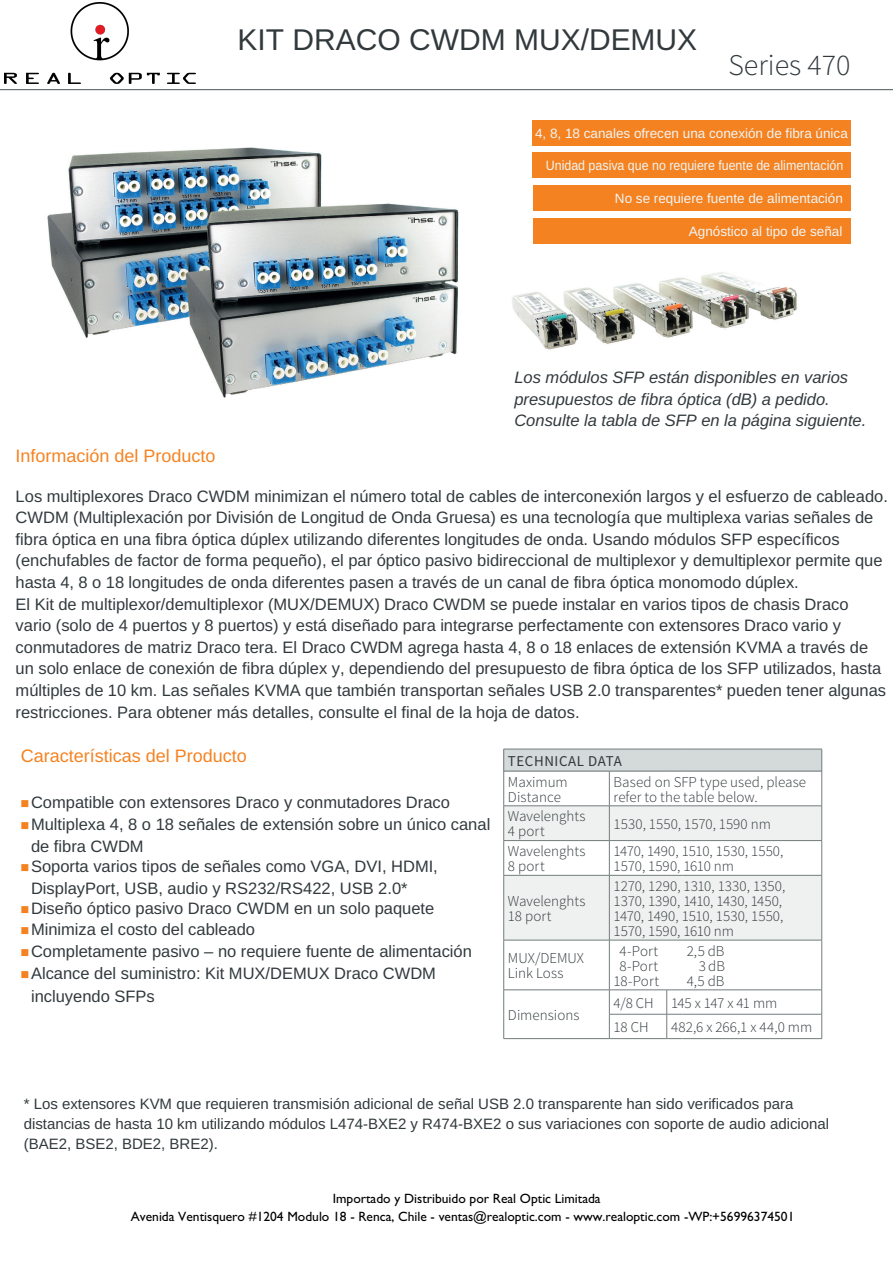
<style>
.page{position:relative;width:893px;height:1263px;background:#fff}
.page>*{position:absolute;margin:0;border:0;box-sizing:border-box;transform-origin:0 0}
.t1{font:30px "Helvetica";letter-spacing:.005em;color:#31393c}
.t2{font:300 30px "Source Sans Pro";color:#31393c}
.t3{font:18px "Helvetica";letter-spacing:.005em;color:#f58220}
.t4{font:16.5px/21.6px "Helvetica";letter-spacing:.005em;color:#31393c}
.t5{font:italic 16.5px/21.6px "Helvetica";letter-spacing:.005em;color:#31393c}
.t6{font:300 15px/15px "Source Sans Pro";color:#31393c}
.t7{font:15px/20.1px "Helvetica";letter-spacing:.005em;color:#31393c}
.t8{font:15px "Source Sans Pro";letter-spacing:.04em;color:#31393c}
.t9{font:13.5px/18px "Gill Sans";letter-spacing:.005em;color:#000}
.t10{font:13.5px "Helvetica";letter-spacing:.005em;color:#f1f5f5}
.t11{font:13.5px "Helvetica";letter-spacing:.005em;color:#f1f5f5;scale:.92 1}
.s1{color:#f58220}
</style>
<div class="page">
<img style="left:47px;top:147px;width:275px;height:191px">
<img style="left:198px;top:203px;width:261px;height:195px">
<img style="left:181px;top:198px;width:143px;height:143px">
<img style="left:512px;top:272px;width:285px;height:78px">
<hr style="left:0;top:89px;width:893px;height:1px;background:#4d5455">
<div style="left:532px;top:120px;width:318px;height:25px;background:#f58220"></div>
<div style="left:533px;top:218px;width:317px;height:26px;background:#f58220"></div>
<div style="left:532px;top:152px;width:318px;height:26px;background:#f58220"></div>
<div style="left:533px;top:185px;width:317px;height:26px;background:#f58220"></div>
<div style="left:504px;top:749px;width:318px;height:22px;background:#d4d9da"></div>
<hr style="left:609px;top:771px;width:1px;height:35px;background:#737c7d">
<hr style="left:609px;top:940px;width:1px;height:50px;background:#737c7d">
<svg style="left:504px;top:805px;width:318px;height:136px"></svg>
<hr style="left:682px;top:940px;width:140px;height:1px;background:#737c7d">
<hr style="left:504px;top:989px;width:105px;height:1px;background:#737c7d">
<hr style="left:609px;top:989px;width:58px;height:1px;background:#737c7d">
<hr style="left:682px;top:989px;width:140px;height:1px;background:#737c7d">
<svg style="left:609px;top:990px;width:1px;height:48px"></svg>
<hr style="left:503px;top:771px;width:1px;height:35px;background:#737c7d">
<hr style="left:821px;top:771px;width:1px;height:35px;background:#737c7d">
<hr style="left:503px;top:806px;width:1px;height:34px;background:#737c7d">
<hr style="left:821px;top:806px;width:1px;height:34px;background:#737c7d">
<hr style="left:503px;top:841px;width:1px;height:34px;background:#737c7d">
<hr style="left:821px;top:841px;width:1px;height:34px;background:#737c7d">
<hr style="left:503px;top:875px;width:1px;height:65px;background:#737c7d">
<hr style="left:821px;top:875px;width:1px;height:65px;background:#737c7d">
<hr style="left:503px;top:940px;width:1px;height:50px;background:#737c7d">
<hr style="left:821px;top:940px;width:1px;height:50px;background:#737c7d">
<svg style="left:503px;top:990px;width:1px;height:48px"></svg>
<hr style="left:609px;top:1014px;width:58px;height:1px;background:#737c7d">
<hr style="left:682px;top:1014px;width:140px;height:1px;background:#737c7d">
<svg style="left:821px;top:990px;width:1px;height:48px"></svg>
<hr style="left:504px;top:1038px;width:105px;height:1px;background:#737c7d">
<hr style="left:609px;top:1038px;width:58px;height:1px;background:#737c7d">
<svg style="left:666px;top:989px;width:16px;height:50px"></svg>
<hr style="left:682px;top:1038px;width:140px;height:1px;background:#737c7d">
<hr style="left:504px;top:749px;width:105px;height:1px;background:#737c7d">
<svg style="left:503px;top:749px;width:1px;height:22px"></svg>
<hr style="left:609px;top:749px;width:58px;height:1px;background:#737c7d">
<svg style="left:667px;top:749px;width:15px;height:1px"></svg>
<hr style="left:682px;top:749px;width:140px;height:1px;background:#737c7d">
<svg style="left:821px;top:749px;width:1px;height:22px"></svg>
<hr style="left:504px;top:771px;width:105px;height:1px;background:#737c7d">
<hr style="left:609px;top:771px;width:58px;height:1px;background:#737c7d">
<svg style="left:667px;top:771px;width:15px;height:1px"></svg>
<hr style="left:682px;top:771px;width:140px;height:1px;background:#737c7d">
<img style="left:4px;top:2px;width:191px;height:81px">
<h1 class="t1" style="left:238px;top:23px;width:461px">KIT DRACO CWDM MUX/DEMUX</h1>
<h1 class="t2" style="left:728px;top:47px;width:124px">Series 470</h1>
<p class="t10" style="left:535px;top:126px;width:314px">4, 8, 18 canales ofrecen una conexión de fibra única</p>
<p class="t11" style="left:546px;top:158px;width:325px">Unidad pasiva que no requiere fuente de alimentación</p>
<p class="t10" style="left:615px;top:191px;width:229px">No se requiere fuente de alimentación</p>
<p class="t10" style="left:689px;top:224px;width:155px">Agnóstico al tipo de señal</p>
<p class="t3" style="left:16px;top:446px;width:201px">Información del Producto</p>
<p class="t5" style="left:514px;top:367px;width:353px">Los módulos SFP están disponibles en varios presupuestos de fibra óptica (dB) a pedido.<br>Consulte la tabla de SFP en la página siguiente.</p>
<p class="t4" style="left:16px;top:485px;width:874px">Los multiplexores Draco CWDM minimizan el número total de cables de interconexión largos y el esfuerzo de cableado.<br>CWDM (Multiplexación por División de Longitud de Onda Gruesa) es una tecnología que multiplexa varias señales de fibra óptica en una fibra óptica dúplex utilizando diferentes longitudes de onda. Usando módulos SFP específicos (enchufables de factor de forma pequeño), el par óptico pasivo bidireccional de multiplexor y demultiplexor permite que hasta 4, 8 o 18 longitudes de onda diferentes pasen a través de un canal de fibra óptica monomodo dúplex.<br>El Kit de multiplexor/demultiplexor (MUX/DEMUX) Draco CWDM se puede instalar en varios tipos de chasis Draco vario (solo de 4 puertos y 8 puertos) y está diseñado para integrarse perfectamente con extensores Draco vario y conmutadores de matriz Draco tera. El Draco CWDM agrega hasta 4, 8 o 18 enlaces de extensión KVMA a través de un solo enlace de conexión de fibra dúplex y, dependiendo del presupuesto de fibra óptica de los SFP utilizados, hasta múltiples de 10 km. Las señales KVMA que también transportan señales USB 2.0 transparentes* pueden tener algunas restricciones. Para obtener más detalles, consulte el final de la hoja de datos.</p>
<p class="t3" style="left:21px;top:746px;width:227px">Características del Producto</p>
<p class="t8" style="left:508px;top:751px;width:116px">TECHNICAL DATA</p>
<p class="t6" style="left:508px;top:774px;width:61px">Maximum<br>Distance</p>
<p class="t6" style="left:614px;top:774px;width:194px">Based on SFP type used, please refer to the table below.</p>
<p class="t6" style="left:508px;top:809px;width:79px">Wavelenghts<br>4 port</p>
<p class="t6" style="left:614px;top:816px;width:159px">1530, 1550, 1570, 1590 nm</p>
<p class="t6" style="left:508px;top:844px;width:79px">Wavelenghts<br>8 port</p>
<p class="t6" style="left:614px;top:844px;width:171px">1470, 1490, 1510, 1530, 1550,<br>1570, 1590, 1610 nm</p>
<p class="t6" style="left:508px;top:893px;width:79px">Wavelenghts<br>18 port</p>
<p class="t4" style="left:21px;top:792px;width:431px"><span class="s1">■</span>Compatible con extensores Draco y conmutadores Draco</p>
<p class="t4" style="left:31px;top:813px;width:461px;line-height:22.2px;text-indent:-11px"><span class="s1">■</span>Multiplexa 4, 8 o 18 señales de extensión sobre un único canal de fibra CWDM</p>
<p class="t4" style="left:31px;top:855px;width:408px;line-height:22.2px;text-indent:-11px"><span class="s1">■</span>Soporta varios tipos de señales como VGA, DVI, HDMI,<br>DisplayPort, USB, audio y RS232/RS422, USB 2.0*</p>
<p class="t4" style="left:21px;top:897px;width:415px"><span class="s1">■</span>Diseño óptico pasivo Draco CWDM en un solo paquete</p>
<p class="t4" style="left:21px;top:919px;width:236px"><span class="s1">■</span>Minimiza el costo del cableado</p>
<p class="t4" style="left:21px;top:941px;width:453px"><span class="s1">■</span>Completamente pasivo – no requiere fuente de alimentación</p>
<p class="t4" style="left:31px;top:962px;width:406px;line-height:22.2px;text-indent:-11px"><span class="s1">■</span>Alcance del suministro: Kit MUX/DEMUX Draco CWDM incluyendo SFPs</p>
<p class="t6" style="left:614px;top:878px;width:173px">1270, 1290, 1310, 1330, 1350,<br>1370, 1390, 1410, 1430, 1450,<br>1470, 1490, 1510, 1530, 1550,<br>1570, 1590, 1610 nm</p>
<p class="t6" style="left:508px;top:951px;width:78px">MUX/DEMUX<br>Link Loss</p>
<p class="t6" style="left:614px;top:943px;width:47px;text-align:center">4-Port<br>8-Port<br>18-Port</p>
<p class="t6" style="left:687px;top:943px;width:40px;text-align:right">2,5 dB<br>3 dB<br>4,5 dB</p>
<p class="t6" style="left:508px;top:1007px;width:73px">Dimensions</p>
<p class="t6" style="left:614px;top:991px;width:165px;line-height:24.3px">4/8 CH 145 x 147 x 41 mm<br>18 CH</p>
<p class="t6" style="left:671px;top:1020px;width:143px">482,6 x 266,1 x 44,0 mm</p>
<p class="t7" style="left:24px;top:1094px;width:807px">* Los extensores KVM que requieren transmisión adicional de señal USB 2.0 transparente han sido verificados para distancias de hasta 10 km utilizando módulos L474-BXE2 y R474-BXE2 o sus variaciones con soporte de audio adicional (BAE2, BSE2, BDE2, BRE2).</p>
<p class="t9" style="left:131px;top:1189px;width:665px;text-indent:202px">Importado y Distribuido por Real Optic Limitada<br>Avenida Ventisquero #1204 Modulo 18 - Renca, Chile - ventas@realoptic.com - www.realoptic.com -WP:+56996374501</p>
</div>
